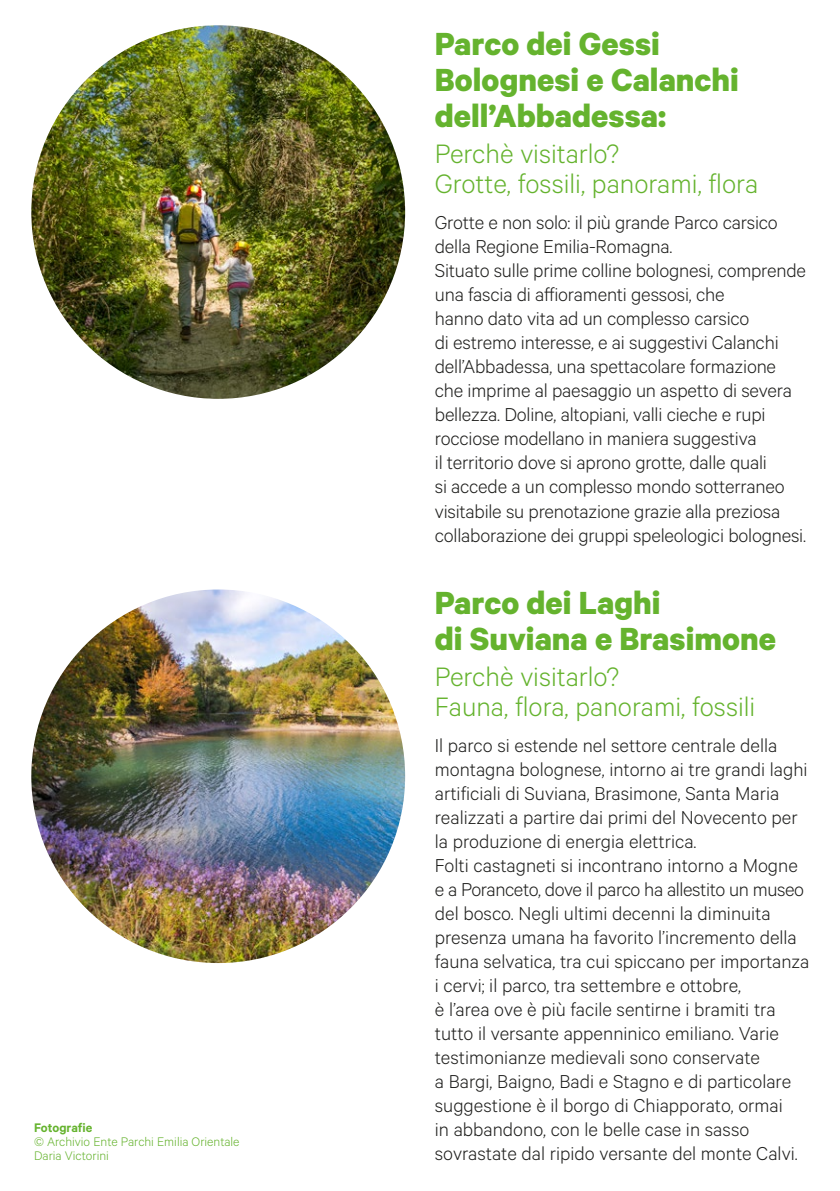
<style>
.page{position:relative;width:840px;height:1191px;background:#fff}
.page>*{position:absolute;margin:0;border:0;box-sizing:border-box;transform-origin:0 0}
.t1{font:700 36px/36px "Calibre";color:#65b32e}
.t2{font:300 30px/30px "Calibre";color:#65b32e}
.t3{font:300 21px/24px "Calibre";letter-spacing:-.005em;color:#1d1d1b}
.t4{font:300 14px/14px "Calibre";color:#65b32e}
.t5{font:600 14px "Calibre";color:#65b32e}
</style>
<div class="page">
<img style="left:31px;top:25px;width:374px;height:374px;border-radius:187px">
<img style="left:31px;top:589px;width:374px;height:374px;border-radius:187px">
<p class="t5" style="left:34px;top:1119px;width:60px">Fotografie</p>
<p class="t4" style="left:34px;top:1133px;width:207px">© Archivio Ente Parchi Emilia Orientale<br>Daria Victorini</p>
<h1 class="t1" style="left:434px;top:25px;width:305px">Parco dei Gessi<br>Bolognesi e Calanchi dell’Abbadessa:</h1>
<h2 class="t2" style="left:434px;top:138px;width:324px">Perchè visitarlo?<br>Grotte, fossili, panorami, flora</h2>
<p class="t3" style="left:434px;top:210px;width:372px">Grotte e non solo: il più grande Parco carsico della Regione Emilia-Romagna.<br>Situato sulle prime colline bolognesi, comprende una fascia di affioramenti gessosi, che<br>hanno dato vita ad un complesso carsico<br>di estremo interesse, e ai suggestivi Calanchi dell’Abbadessa, una spettacolare formazione che imprime al paesaggio un aspetto di severa bellezza. Doline, altopiani, valli cieche e rupi rocciose modellano in maniera suggestiva<br>il territorio dove si aprono grotte, dalle quali<br>si accede a un complesso mondo sotterraneo visitabile su prenotazione grazie alla preziosa collaborazione dei gruppi speleologici bolognesi.</p>
<h1 class="t1" style="left:434px;top:583px;width:342px">Parco dei Laghi<br>di Suviana e Brasimone</h1>
<h2 class="t2" style="left:434px;top:660px;width:322px">Perchè visitarlo?<br>Fauna, flora, panorami, fossili</h2>
<p class="t3" style="left:434px;top:732px;width:376px">Il parco si estende nel settore centrale della montagna bolognese, intorno ai tre grandi laghi artificiali di Suviana, Brasimone, Santa Maria realizzati a partire dai primi del Novecento per la produzione di energia elettrica.<br>Folti castagneti si incontrano intorno a Mogne e a Poranceto, dove il parco ha allestito un museo del bosco. Negli ultimi decenni la diminuita presenza umana ha favorito l’incremento della fauna selvatica, tra cui spiccano per importanza i cervi; il parco, tra settembre e ottobre,<br>è l’area ove è più facile sentirne i bramiti tra tutto il versante appenninico emiliano. Varie testimonianze medievali sono conservate<br>a Bargi, Baigno, Badi e Stagno e di particolare suggestione è il borgo di Chiapporato, ormai<br>in abbandono, con le belle case in sasso sovrastate dal ripido versante del monte Calvi.</p>
</div>
